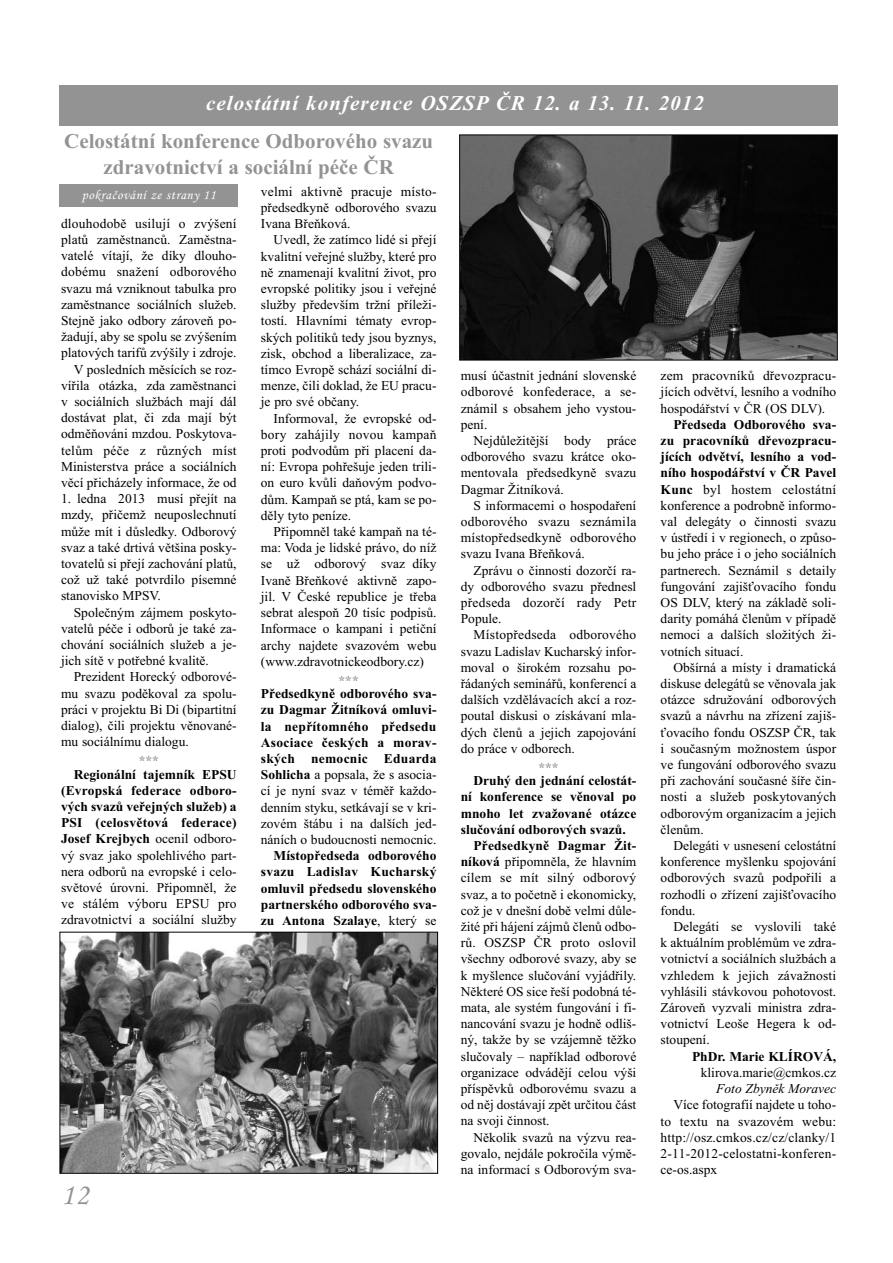
<style>
.page{position:relative;width:893px;height:1263px;background:#fff}
.page>*{position:absolute;margin:0;border:0;box-sizing:border-box;transform-origin:0 0}
.t1{font:30px "Monotype Corsiva";color:#939393}
.t2{font:700 21px/25.2px "Times New Roman";color:#939393;text-align:center}
.t3{font:italic 700 21px "Times New Roman";letter-spacing:.05em;color:#fff}
.t4{font:13.5px/16.2px "Times New Roman";color:#000;text-align:justify}
.t5{font:700 13.5px/16.2px "Times New Roman";color:#000;text-align:justify}
.t6{font:13.5px "Monotype Corsiva";letter-spacing:.045em;color:#fff}
.t7{font:italic 13.5px "Times New Roman";color:#000}
.t8{font:700 13.5px "Times New Roman";color:#939393}
.s1{font-weight:700}
.s2{font-weight:400}
</style>
<div class="page">
<div style="left:60px;top:85px;width:778px;height:41px;background:#939393"></div>
<div style="left:60px;top:185px;width:178px;height:22px;background:#939393"></div>
<img style="left:461px;top:137px;width:375px;height:221px">
<div style="left:459px;top:135px;width:379px;height:225px;border:1px solid #000"></div>
<img style="left:62px;top:934px;width:374px;height:238px">
<div style="left:60px;top:932px;width:378px;height:242px;border:1px solid #000"></div>
<h2 class="t3" style="left:206px;top:91px;width:499px">celostátní konference OSZSP ČR 12. a 13. 11. 2012</h2>
<h2 class="t2" style="left:64px;top:129px;width:370px">Celostátní konference Odborového svazu zdravotnictví a sociální péče ČR</h2>
<p class="t6" style="left:82px;top:186px;width:135px">pokračování ze strany 11</p>
<p class="t4" style="left:61px;top:215px;width:177px;text-align:right">dlouhodobě usilují o zvýšení platů zaměstnanců. Zaměstna&shy;vatelé vítají, že díky dlouho&shy;dobému snažení odborového svazu má vzniknout tabulka pro zaměstnance sociálních služeb.<br>Stejně jako odbory zároveň po&shy;žadují, aby se spolu se zvýšením platových tarifů zvýšily i zdroje.<br>V posledních měsících se roz&shy;vířila otázka, zda zaměstnanci v sociálních službách mají dál dostávat plat, či zda mají být odměňováni mzdou. Poskytova&shy;telům péče z různých míst<br>Ministerstva práce a sociálních věcí přicházely informace, že od</p>
<p class="t4" style="left:61px;top:490px;width:177px">1. ledna 2013 musí přejít na mzdy, přičemž neuposlechnutí může mít i důsledky. Odborový svaz a také drtivá většina posky&shy;tovatelů si přejí zachování platů, což už také potvrdilo písemné stanovisko MPSV.</p>
<p class="t4" style="left:61px;top:604px;width:177px;text-indent:13px">Společným zájmem poskyto&shy;vatelů péče i odborů je také za&shy;chování sociálních služeb a je&shy;jich sítě v potřebné kvalitě.</p>
<p class="t4" style="left:61px;top:669px;width:177px;text-indent:13px">Prezident Horecký odborové&shy;mu svazu poděkoval za spolu&shy;práci v projektu Bi Di (bipartitní dialog), čili projektu věnované&shy;mu sociálnímu dialogu.</p>
<p class="t8" style="left:139px;top:753px;width:22px">***</p>
<p class="t4" style="left:61px;top:766px;width:177px;text-indent:13px"><span class="s1">Regionální tajemník EPSU (Evropská federace odboro&shy;vých svazů veřejných služeb) a PSI (celosvětová federace)<br>Josef Krejbych</span> ocenil odboro&shy;vý svaz jako spolehlivého part&shy;nera odborů na evropské i celo&shy;světové úrovni. Připomněl, že ve stálém výboru EPSU pro zdravotnictví a sociální služby</p>
<p class="t4" style="left:261px;top:183px;width:177px">velmi aktivně pracuje místo&shy;předsedkyně odborového svazu Ivana Břeňková.</p>
<p class="t4" style="left:261px;top:232px;width:177px;text-indent:13px">Uvedl, že zatímco lidé si přejí kvalitní veřejné služby, které pro ně znamenají kvalitní život, pro evropské politiky jsou i veřejné služby především tržní příleži&shy;tostí. Hlavními tématy evrop&shy;ských politiků tedy jsou byznys, zisk, obchod a liberalizace, za&shy;tímco Evropě schází sociální di&shy;menze, čili doklad, že EU pracu&shy;je pro své občany.</p>
<p class="t4" style="left:261px;top:410px;width:177px;text-indent:13px">Informoval, že evropské od&shy;bory zahájily novou kampaň proti podvodům při placení da&shy;ní: Evropa pohřešuje jeden trili&shy;on euro kvůli daňovým podvo&shy;dům. Kampaň se ptá, kam se po&shy;děly tyto peníze.</p>
<p class="t4" style="left:261px;top:523px;width:177px;text-indent:13px">Připomněl také kampaň na té&shy;ma: Voda je lidské právo, do níž se už odborový svaz díky Ivaně Břeňkové aktivně zapo&shy;jil. V České republice je třeba sebrat alespoň 20 tisíc podpisů.<br>Informace o kampani i petiční archy najdete svazovém webu (www.zdravotnickeodbory.cz)</p>
<p class="t8" style="left:339px;top:672px;width:22px">***</p>
<p class="t4" style="left:261px;top:685px;width:177px"><span class="s1">Předsedkyně odborového sva&shy;zu Dagmar Žitníková omluvi&shy;la nepřítomného předsedu Asociace českých a morav&shy;ských nemocnic Eduarda Sohlicha</span> a popsala, že s asocia&shy;cí je nyní svaz v téměř každo&shy;denním styku, setkávají se v kri&shy;zovém štábu i na dalších jed&shy;náních o budoucnosti nemocnic.</p>
<p class="t5" style="left:261px;top:847px;width:177px;text-indent:13px">Místopředseda odborového svazu Ladislav Kucharský omluvil předsedu slovenského partnerského odborového sva&shy;zu Antona Szalaye<span class="s2">, který se</span></p>
<h1 class="t1" style="left:61px;top:1176px;width:29px">12</h1>
<p class="t4" style="left:461px;top:367px;width:177px">musí účastnit jednání slovenské odborové konfederace, a se&shy;známil s obsahem jeho vystou&shy;pení.</p>
<p class="t4" style="left:461px;top:432px;width:177px;text-indent:13px">Nejdůležitější body práce odborového svazu krátce oko&shy;mentovala předsedkyně svazu Dagmar Žitníková.</p>
<p class="t4" style="left:461px;top:497px;width:177px;text-indent:13px">S informacemi o hospodaření odborového svazu seznámila místopředsedkyně odborového svazu Ivana Břeňková.</p>
<p class="t4" style="left:461px;top:562px;width:177px;text-indent:13px">Zprávu o činnosti dozorčí ra&shy;dy odborového svazu přednesl předseda dozorčí rady Petr Popule.</p>
<p class="t4" style="left:461px;top:627px;width:177px;text-indent:13px">Místopředseda odborového svazu Ladislav Kucharský infor&shy;moval o širokém rozsahu po&shy;řádaných seminářů, konferencí a dalších vzdělávacích akcí a roz&shy;poutal diskusi o získávaní mla&shy;dých členů a jejich zapojování do práce v odborech.</p>
<p class="t8" style="left:538px;top:759px;width:22px">***</p>
<p class="t5" style="left:473px;top:772px;width:164px">Druhý den jednání celostát-</p>
<p class="t5" style="left:461px;top:789px;width:177px">ní konference se věnoval po</p>
<p class="t5" style="left:461px;top:805px;width:177px">mnoho let zvažované otázce</p>
<p class="t5" style="left:461px;top:821px;width:167px">slučování odborových svazů.</p>
<p class="t5" style="left:473px;top:837px;width:164px">Předsedkyně Dagmar Žit-</p>
<p class="t4" style="left:461px;top:853px;width:177px"><span class="s1">níková</span> připomněla, že hlavním</p>
<p class="t4" style="left:461px;top:870px;width:177px">cílem se mít silný odborový</p>
<p class="t4" style="left:461px;top:886px;width:177px">svaz, a to početně i ekonomicky,</p>
<p class="t4" style="left:461px;top:902px;width:177px">což je v dnešní době velmi důle-</p>
<p class="t4" style="left:461px;top:918px;width:177px">žité při hájení zájmů členů odbo-</p>
<p class="t4" style="left:461px;top:934px;width:177px">rů. OSZSP ČR proto oslovil</p>
<p class="t4" style="left:461px;top:951px;width:177px">všechny odborové svazy, aby se</p>
<p class="t4" style="left:461px;top:967px;width:177px">k myšlence slučování vyjádřily.</p>
<p class="t4" style="left:461px;top:983px;width:177px">Některé OS sice řeší podobná té-</p>
<p class="t4" style="left:461px;top:999px;width:177px">mata, ale systém fungování i fi-</p>
<p class="t4" style="left:461px;top:1015px;width:177px">nancování svazu je hodně odliš-</p>
<p class="t4" style="left:461px;top:1032px;width:177px">ný, takže by se vzájemně těžko</p>
<p class="t4" style="left:461px;top:1048px;width:177px">slučovaly – například odborové</p>
<p class="t4" style="left:461px;top:1064px;width:177px">organizace odvádějí celou výši</p>
<p class="t4" style="left:461px;top:1080px;width:177px">příspěvků odborovému svazu a</p>
<p class="t4" style="left:461px;top:1096px;width:177px">od něj dostávají zpět určitou část</p>
<p class="t4" style="left:461px;top:1113px;width:90px">na svoji činnost.</p>
<p class="t4" style="left:473px;top:1129px;width:164px">Několik svazů na výzvu rea-</p>
<p class="t4" style="left:461px;top:1145px;width:177px">govalo, nejdále pokročila výmě-</p>
<p class="t4" style="left:461px;top:1161px;width:177px">na informací s Odborovým sva-</p>
<p class="t4" style="left:661px;top:367px;width:177px">zem pracovníků dřevozpracu&shy;jících odvětví, lesního a vodního hospodářství v ČR (OS DLV).</p>
<p class="t4" style="left:661px;top:416px;width:177px;text-indent:13px"><span class="s1">Předseda Odborového sva&shy;zu pracovníků dřevozpracu&shy;jících odvětví, lesního a vod&shy;ního hospodářství v ČR Pavel Kunc</span> byl hostem celostátní konference a podrobně informo&shy;val delegáty o činnosti svazu v ústředí i v regionech, o způso&shy;bu jeho práce i o jeho sociálních partnerech. Seznámil s detaily fungování zajišťovacího fondu OS DLV, který na základě soli&shy;darity pomáhá členům v případě nemoci a dalších složitých ži&shy;votních situací.</p>
<p class="t4" style="left:661px;top:659px;width:177px;text-indent:13px">Obšírná a místy i dramatická diskuse delegátů se věnovala jak otázce sdružování odborových svazů a návrhu na zřízení zajiš&shy;ťovacího fondu OSZSP ČR, tak i současným možnostem úspor ve fungování odborového svazu při zachování současné šíře čin&shy;nosti a služeb poskytovaných odborovým organizacím a jejich členům.</p>
<p class="t4" style="left:661px;top:837px;width:177px;text-indent:13px">Delegáti v usnesení celostátní konference myšlenku spojování odborových svazů podpořili a rozhodli o zřízení zajišťovacího fondu.</p>
<p class="t4" style="left:661px;top:918px;width:177px;text-indent:13px">Delegáti se vyslovili také k aktuálním problémům ve zdra&shy;votnictví a sociálních službách a vzhledem k jejich závažnosti vyhlásili stávkovou pohotovost.<br>Zároveň vyzvali ministra zdra&shy;votnictví Leoše Hegera k od&shy;stoupení.</p>
<p class="t5" style="left:692px;top:1048px;width:146px">PhDr. Marie KLÍROVÁ,</p>
<p class="t4" style="left:701px;top:1064px;width:137px">klirova.marie@cmkos.cz</p>
<p class="t7" style="left:716px;top:1080px;width:121px">Foto Zbyněk Moravec</p>
<p class="t4" style="left:661px;top:1096px;width:177px;text-indent:13px">Více fotografií najdete u toho&shy;to textu na svazovém webu: http://osz.cmkos.cz/cz/clanky/1<br>2-11-2012-celostatni-konferen&shy;ce-os.aspx</p>
</div>
